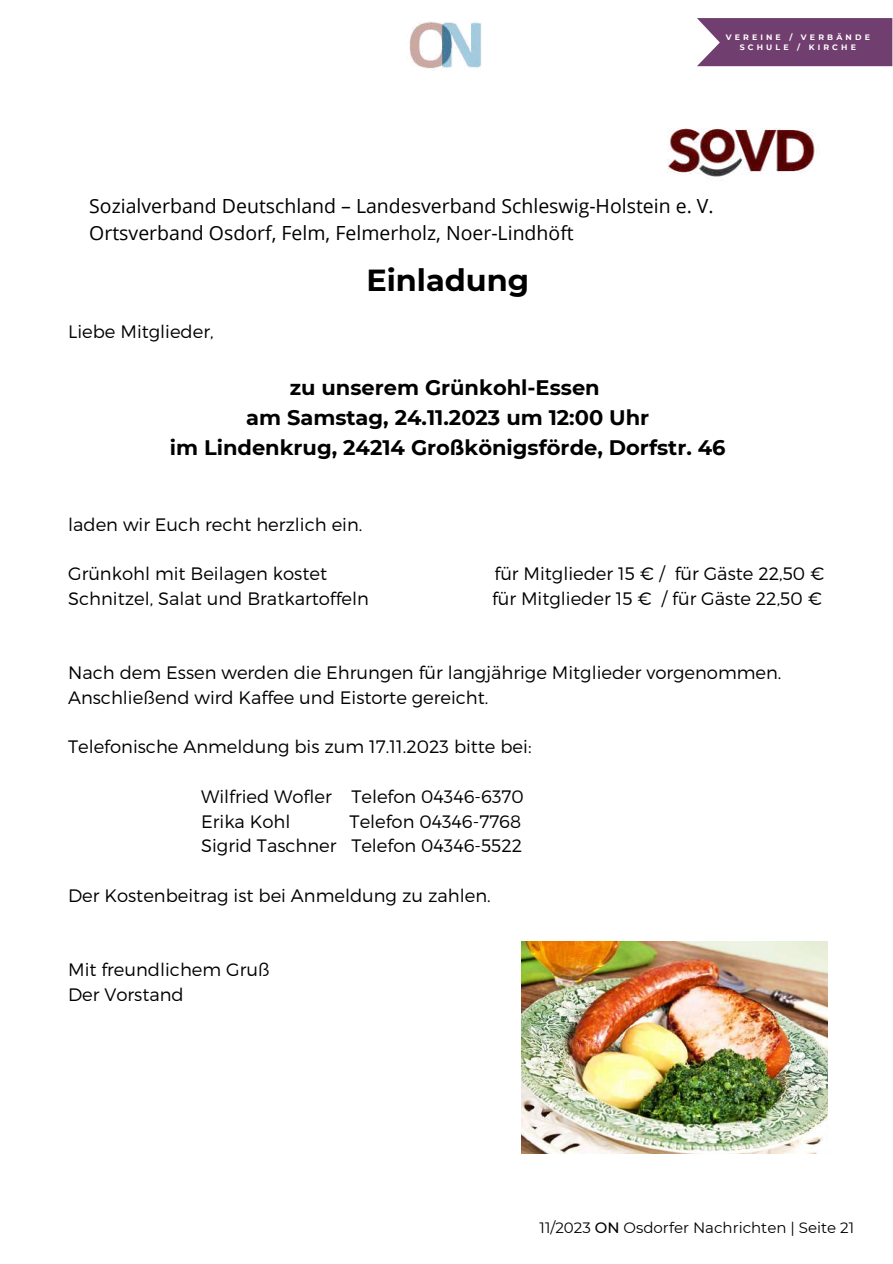
<style>
.page{position:relative;width:893px;height:1264px;background:#fff}
.page>*{position:absolute;margin:0;border:0;box-sizing:border-box;transform-origin:0 0}
.t1{font:700 30.45px "Montserrat";color:#000}
.t2{font:700 21px/30.3px "Montserrat";color:#000;text-align:center}
.t3{font:19.5px/27px "Open Sans";color:#000}
.t4{font:300 18px/24.8px "Montserrat";color:#000}
.t5{font:15px "Montserrat";color:#000}
.t6{font:700 7.8px/9.8px "Montserrat";letter-spacing:.4em;color:#fff;text-align:center}
.s1{font-weight:500}
</style>
<div class="page">
<img style="left:409px;top:21px;width:72px;height:49px">
<img style="left:668px;top:128px;width:147px;height:49px">
<svg style="left:697px;top:18px;width:195px;height:48px;background:#794978"></svg>
<img style="left:521px;top:941px;width:306px;height:211px">
<p class="t6" style="left:725px;top:33px;width:146px">VEREINE / VERBÄNDE<br>SCHULE / KIRCHE</p>
<p class="t3" style="left:89px;top:192px;width:626px">Sozialverband Deutschland – Landesverband Schleswig-Holstein e. V.<br>Ortsverband Osdorf, Felm, Felmerholz, Noer-Lindhöft</p>
<h1 class="t1" style="left:366px;top:262px;width:164px">Einladung</h1>
<p class="t4" style="left:68px;top:319px;width:147px">Liebe Mitglieder,</p>
<p class="t2" style="left:170px;top:372px;width:557px">zu unserem Grünkohl-Essen<br>am Samstag, 24.11.2023 um 12:00 Uhr<br>im Lindenkrug, 24214 Großkönigsförde, Dorfstr. 46</p>
<p class="t4" style="left:68px;top:511px;width:296px">laden wir Euch recht herzlich ein.</p>
<p class="t4" style="left:68px;top:560px;width:260px">Grünkohl mit Beilagen kostet</p>
<p class="t4" style="left:494px;top:560px;width:331px">für Mitglieder 15 € / für Gäste 22,50 €</p>
<p class="t4" style="left:68px;top:585px;width:302px">Schnitzel, Salat und Bratkartoffeln</p>
<p class="t4" style="left:492px;top:585px;width:331px">für Mitglieder 15 € / für Gäste 22,50 €</p>
<p class="t4" style="left:68px;top:659px;width:714px">Nach dem Essen werden die Ehrungen für langjährige Mitglieder vorgenommen.<br>Anschließend wird Kaffee und Eistorte gereicht.</p>
<p class="t4" style="left:68px;top:733px;width:465px">Telefonische Anmeldung bis zum 17.11.2023 bitte bei:</p>
<p class="t4" style="left:201px;top:783px;width:324px">Wilfried Wofler Telefon 04346-6370<br>Erika Kohl</p>
<p class="t4" style="left:201px;top:808px;width:322px;text-align:right">Telefon 04346-7768<br>Sigrid Taschner Telefon 04346-5522</p>
<p class="t4" style="left:68px;top:882px;width:424px">Der Kostenbeitrag ist bei Anmeldung zu zahlen.</p>
<p class="t4" style="left:68px;top:956px;width:203px">Mit freundlichem Gruß<br>Der Vorstand</p>
<p class="t5" style="left:539px;top:1218px;width:316px">11/2023 <span class="s1">ON</span> Osdorfer Nachrichten | Seite 21</p>
</div>
